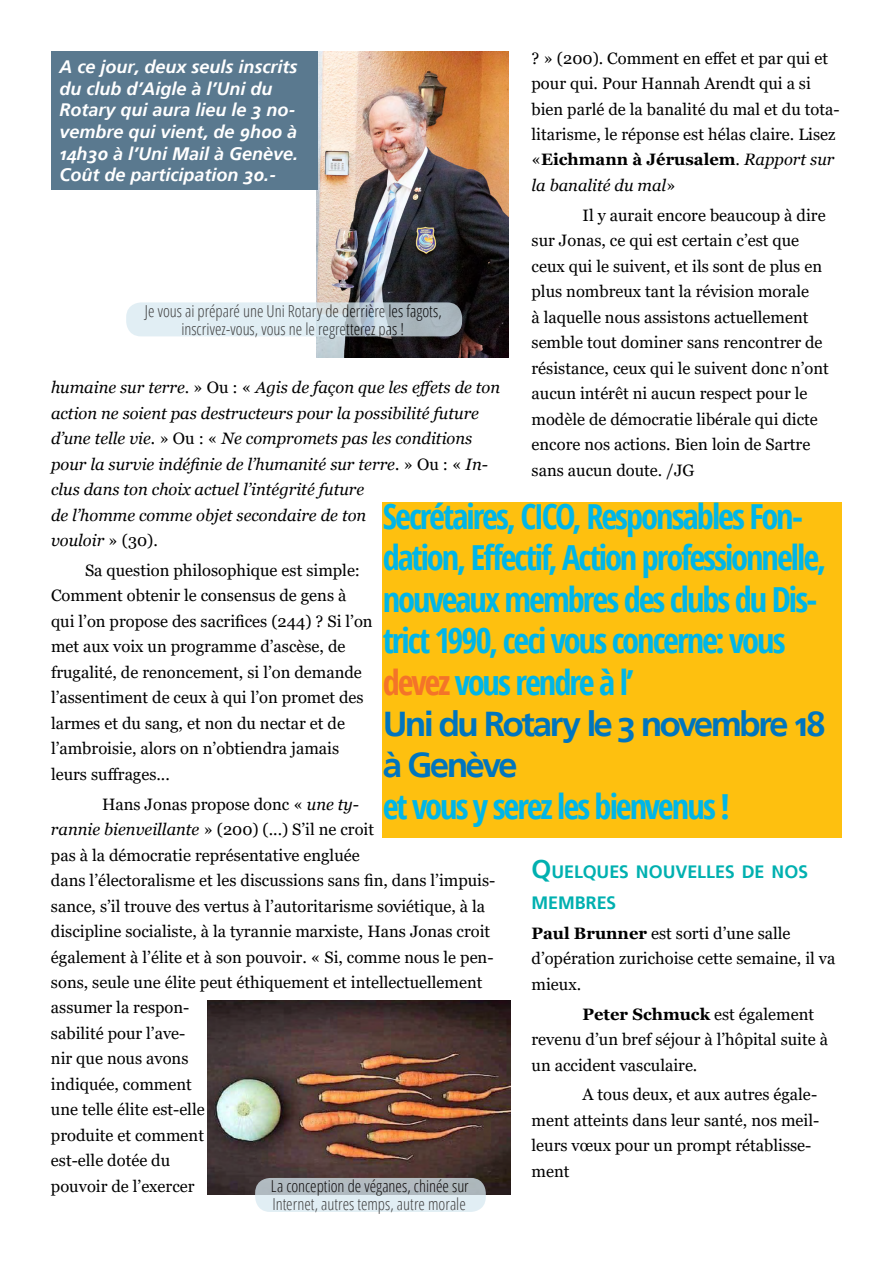
<style>
.page{position:relative;width:893px;height:1263px;background:#fff}
.page>*{position:absolute;margin:0;border:0;box-sizing:border-box;transform-origin:0 0}
.t1{font:700 condensed 34.5px/41.4px "Open Sans";letter-spacing:-.06em;color:#00b6e8}
.t2{font:700 34.5px/41.4px "Frutiger Linotype";letter-spacing:-.07em;color:#0075be}
.t3{font:italic 700 18px/21.6px "Frutiger Linotype";color:#fff}
.t4{font:700 17.85px/30.6px "Frutiger Linotype";letter-spacing:-.005em;color:#00b0b0}
.t5{font:16.5px/25.5px "Georgia";color:#000}
.t6{font:italic 16.5px/25.5px "Georgia";color:#000}
.t7{font:300 condensed 16.5px/18px "Open Sans";color:#000}
.s1{font-weight:700}
.s2{font-style:italic}
.s3{color:#f47429}
.s4{font-size:25.5px}
.s5{font-style:normal}
</style>
<div class="page">
<img style="left:207px;top:1000px;width:303px;height:195px">
<svg style="left:255px;top:1178px;width:231px;height:34px;background:#c8d3d9"></svg>
<img style="left:316px;top:51px;width:193px;height:306px">
<svg style="left:126px;top:302px;width:336px;height:34px;background:#cedbe2"></svg>
<div style="left:51px;top:51px;width:266px;height:139px;background:#5a798f"></div>
<div style="left:383px;top:502px;width:459px;height:336px;background:#fec00f"></div>
<p class="t3" style="left:60px;top:56px;width:240px">A ce jour, deux seuls inscrits du club d’Aigle à l’Uni du<br>Rotary qui aura lieu le 3 no&shy;vembre qui vient, de 9h00 à<br>14h30 à l’Uni Mail à Genève.<br>Coût de participation 30.-</p>
<p class="t5" style="left:531px;top:45px;width:310px">? » (200). Comment en effet et par qui et pour qui. Pour Hannah Arendt qui a si bien parlé de la banalité du mal et du tota&shy;litarisme, le réponse est hélas claire. Lisez «<span class="s1">Eichmann à Jérusalem</span>. <span class="s2">Rapport sur la banalité du mal</span>»</p>
<p class="t5" style="left:532px;top:203px;width:299px;text-indent:51px">Il y aurait encore beaucoup à dire sur Jonas, ce qui est certain c’est que ceux qui le suivent, et ils sont de plus en plus nombreux tant la révision morale<br>à laquelle nous assistons actuellement semble tout dominer sans rencontrer de résistance, ceux qui le suivent donc n’ont aucun intérêt ni aucun respect pour le modèle de démocratie libérale qui dicte encore nos actions. Bien loin de Sartre sans aucun doute. /JG</p>
<h1 class="t1" style="left:383px;top:495px;width:445px">Secrétaires, CICO, Responsables Fon&shy;dation, Effectif, Action professionnelle, nouveaux membres des clubs du Dis&shy;trict 1990, ceci vous concerne: vous <span class="s3">devez</span> vous rendre à l’</h1>
<h1 class="t2" style="left:383px;top:703px;width:445px">Uni du Rotary le 3 novembre 18 à Genève</h1>
<h1 class="t1" style="left:383px;top:785px;width:348px">et vous y serez les bienvenus !</h1>
<p class="t4" style="left:531px;top:857px;width:253px"><span class="s4">Q</span>UELQUES NOUVELLES DE NOS<br>MEMBRES</p>
<p class="t5" style="left:531px;top:921px;width:305px"><span class="s1">Paul Brunner</span> est sorti d’une salle d’opération zurichoise cette semaine, il va mieux.</p>
<p class="t5" style="left:531px;top:1001px;width:298px;text-indent:51px"><span class="s1">Peter Schmuck</span> est également revenu d’un bref séjour à l’hôpital suite à un accident vasculaire.</p>
<p class="t5" style="left:531px;top:1082px;width:289px;text-indent:51px">A tous deux, et aux autres égale&shy;ment atteints dans leur santé, nos meil&shy;leurs vœux pour un prompt rétablisse&shy;ment</p>
<p class="t7" style="left:145px;top:301px;width:299px;text-align:center">Je vous ai préparé une Uni Rotary de derrière les fagots, inscrivez-vous, vous ne le regretterez pas !</p>
<p class="t6" style="left:51px;top:375px;width:451px">humaine sur terre<span class="s5">. » Ou : «</span> Agis de façon que les effets de ton action ne soient pas destructeurs pour la possibilité future d’une telle vie. <span class="s5">» Ou : «</span> Ne compromets pas les conditions pour la survie indéfinie de l’humanité sur terre. <span class="s5">» Ou : «</span> In&shy;clus dans ton choix actuel l’intégrité future<br>de l’homme comme objet secondaire de ton<br>vouloir <span class="s5">» (30).</span></p>
<p class="t5" style="left:51px;top:558px;width:323px;text-indent:34px">Sa question philosophique est simple:<br>Comment obtenir le consensus de gens à qui l’on propose des sacrifices (244) ? Si l’on met aux voix un programme d’ascèse, de frugalité, de renoncement, si l’on demande l’assentiment de ceux à qui l’on promet des larmes et du sang, et non du nectar et de l’ambroisie, alors on n’obtiendra jamais leurs suffrages...</p>
<p class="t5" style="left:51px;top:791px;width:446px;text-indent:51px">Hans Jonas propose donc « <span class="s2">une ty-<br>rannie bienveillante</span> » (200) (...) S’il ne croit<br>pas à la démocratie représentative engluée<br>dans l’électoralisme et les discussions sans fin, dans l’impuis&shy;sance, s’il trouve des vertus à l’autoritarisme soviétique, à la discipline socialiste, à la tyrannie marxiste, Hans Jonas croit également à l’élite et à son pouvoir. « Si, comme nous le pen&shy;sons, seule une élite peut éthiquement et intellectuellement assumer la respon-<br>sabilité pour l’ave-<br>nir que nous avons<br>indiquée, comment<br>une telle élite est-elle<br>produite et comment<br>est-elle dotée du<br>pouvoir de l’exercer</p>
<p class="t7" style="left:271px;top:1177px;width:199px">La conception de véganes, chinée sur<br>Internet, autres temps, autre morale</p>
</div>
